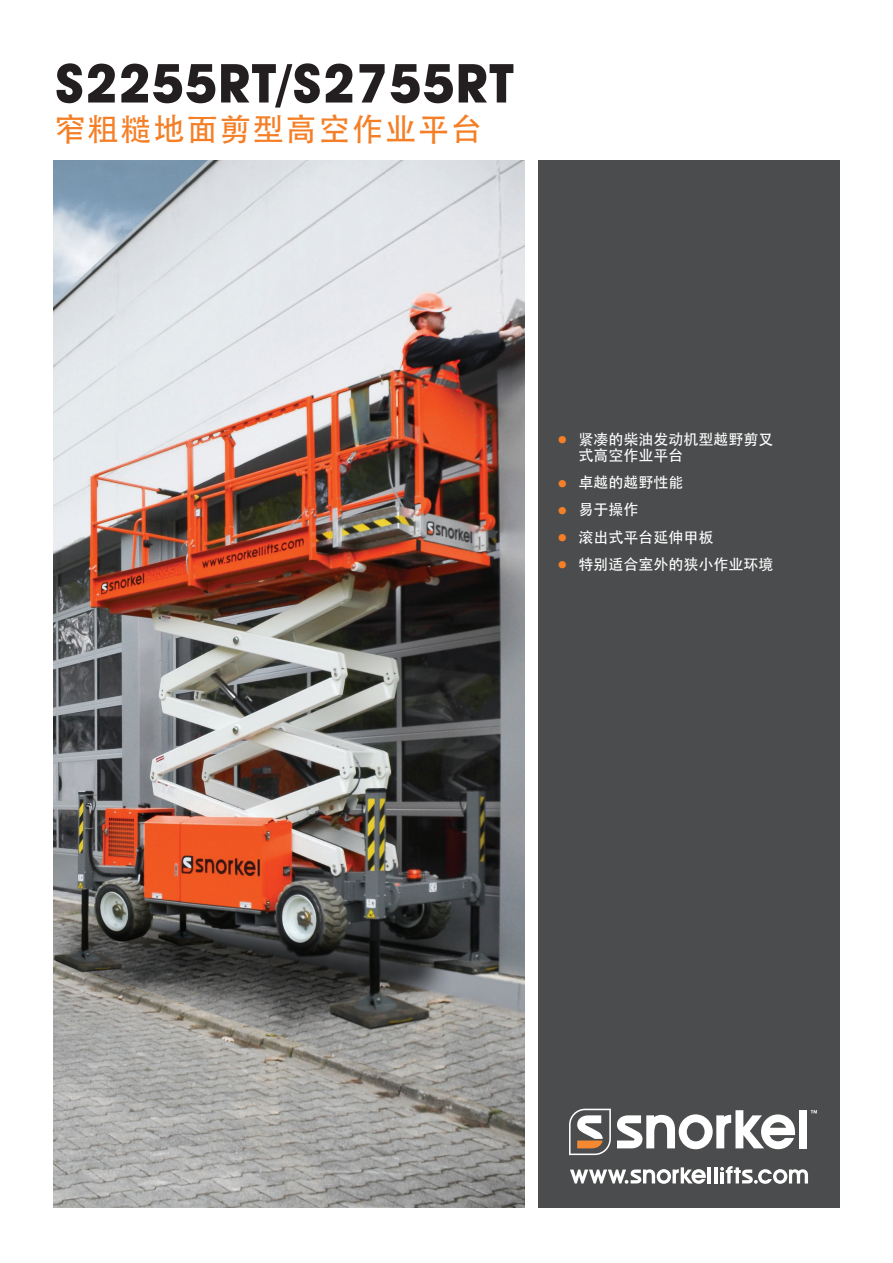
<style>
.page{position:relative;width:893px;height:1263px;background:#fff}
.page>*{position:absolute;margin:0;border:0;box-sizing:border-box;transform-origin:0 0}
.t1{font:700 54px "Avant Garde IT Cby BT";letter-spacing:.02em;color:#231f20}
.t2{font:31.5px "Adobe Heiti Std";letter-spacing:.05em;color:#f47f26}
.t3{font:15px/16.5px "Adobe Heiti Std";color:#fff}
.s1{font-family:"Frutiger";font-weight:700;font-size:21px;color:#f47f26}
</style>
<div class="page">
<div style="left:539px;top:160px;width:301px;height:1048px;background:#4b4c4d"></div>
<hr style="left:708px;top:1167px;width:3px;height:16px;background:#fff">
<hr style="left:714px;top:1167px;width:4px;height:16px;background:#fff">
<svg style="left:570px;top:1167px;width:136px;height:17px"></svg>
<svg style="left:720px;top:1166px;width:88px;height:18px"></svg>
<svg style="left:811px;top:1110px;width:6px;height:3px"></svg>
<div style="left:799px;top:1110px;width:8px;height:38px;background:#fff"></div>
<svg style="left:617px;top:1110px;width:178px;height:39px"></svg>
<svg style="left:569px;top:1109px;width:42px;height:46px"></svg>
<img style="left:53px;top:160px;width:471px;height:1047px">
<p class="t1" style="left:55px;top:51px;width:459px">S2255RT/S2755RT</p>
<p class="t2" style="left:54px;top:110px;width:430px">窄粗糙地面剪型高空作业平台</p>
<p class="t3" style="left:578px;top:431px;width:197px;text-indent:-21px"><span class="s1">•</span> 紧凑的柴油发动机型越野剪叉式高空作业平台</p>
<p class="t3" style="left:557px;top:475px;width:128px"><span class="s1">•</span> 卓越的越野性能</p>
<p class="t3" style="left:557px;top:502px;width:83px"><span class="s1">•</span> 易于操作</p>
<p class="t3" style="left:557px;top:529px;width:158px"><span class="s1">•</span> 滚出式平台延伸甲板</p>
<p class="t3" style="left:557px;top:556px;width:218px"><span class="s1">•</span> 特别适合室外的狭小作业环境</p>
</div>
